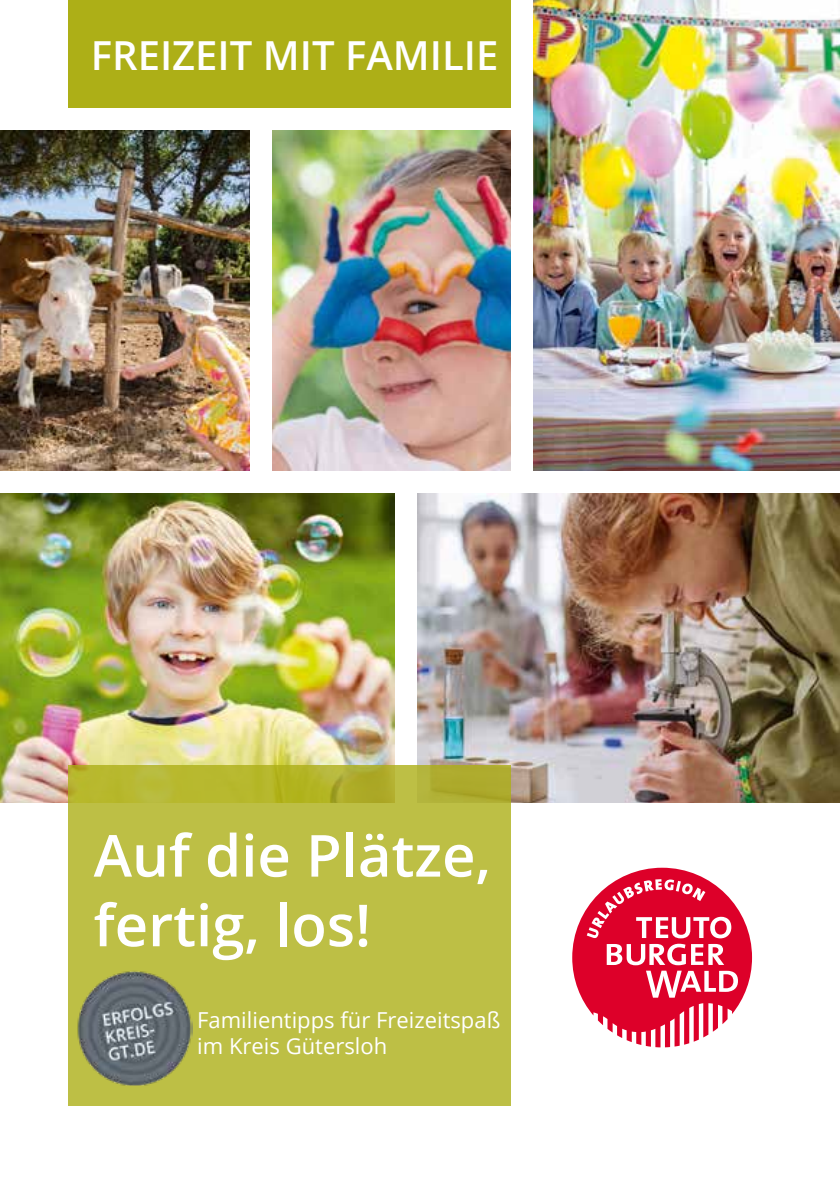
<style>
.page{position:relative;width:840px;height:1191px;background:#fff}
.page>*{position:absolute;margin:0;border:0;box-sizing:border-box;transform-origin:0 0}
.t1{font:600 58px/69.6px "Open Sans";color:#fff}
.t2{font:600 40px "Open Sans";color:#fff}
.t3{font:22px/26.4px "Open Sans";color:#fff}
</style>
<div class="page">
<img style="left:417px;top:493px;width:422px;height:309px">
<img style="left:0;top:493px;width:394px;height:309px">
<div style="left:68px;top:0;width:442px;height:108px;background:#adaf17"></div>
<svg style="left:68px;top:765px;width:442px;height:341px;background:#bbbd42"></svg>
<img style="left:272px;top:130px;width:238px;height:341px">
<img style="left:533px;top:0;width:306px;height:471px">
<img style="left:0;top:130px;width:249px;height:341px">
<img style="left:75px;top:969px;width:117px;height:116px">
<svg style="left:572px;top:867px;width:179px;height:180px"></svg>
<h2 class="t2" style="left:91px;top:28px;width:409px">FREIZEIT MIT FAMILIE</h2>
<h1 class="t1" style="left:94px;top:819px;width:399px">Auf die Plätze, fertig, los!</h1>
<p class="t3" style="left:197px;top:1006px;width:304px">Familientipps für Freizeitspaß im Kreis Gütersloh</p>
</div>
